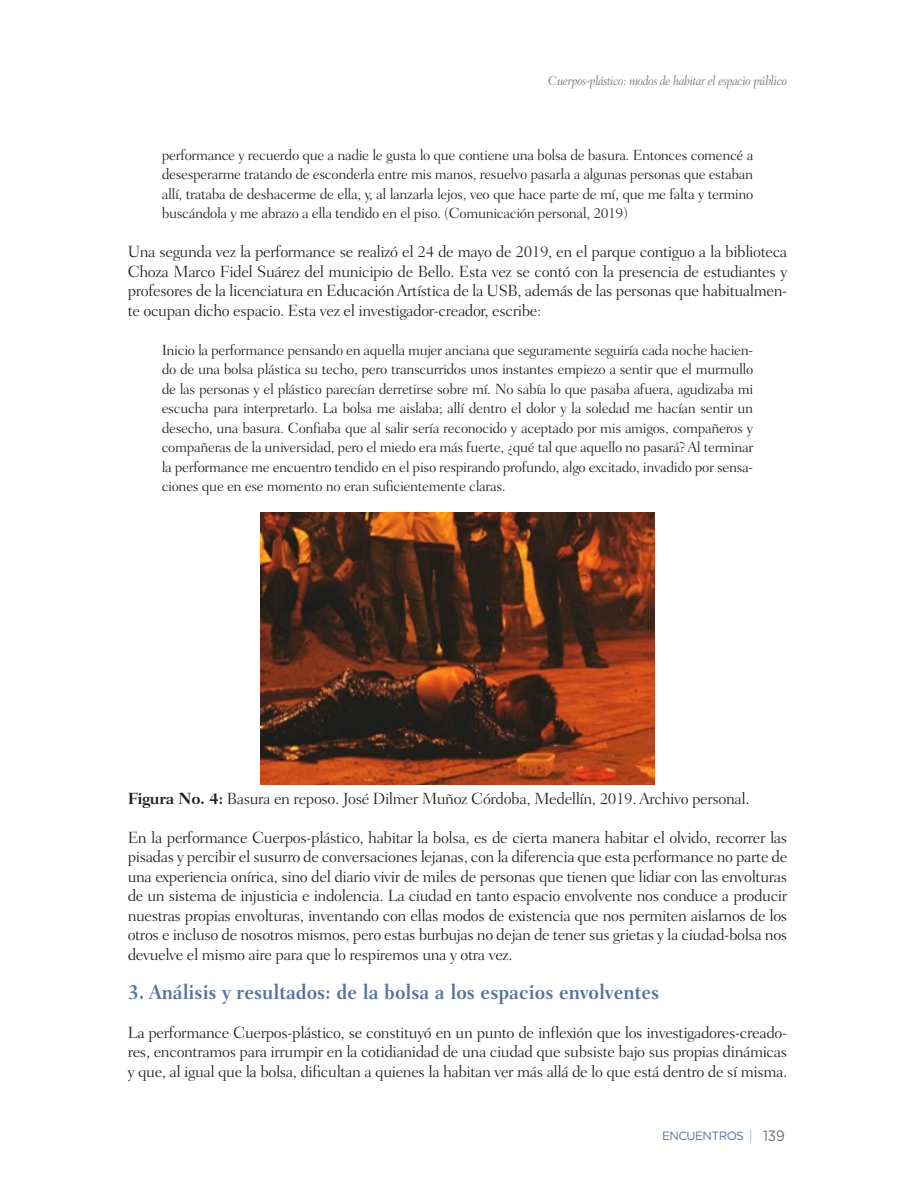
<style>
.page{position:relative;width:915px;height:1191px;background:#fff}
.page>*{position:absolute;margin:0;border:0;box-sizing:border-box;transform-origin:0 0}
.t1{font:700 21px "Fairfield LT Std";color:#54749f;scale:.9 1}
.t2{font:300 16.5px/19.5px "Fairfield LT Std";letter-spacing:-.025em;color:#231f20;text-align:justify}
.t3{font:300 15px/19.5px "Fairfield LT Std";letter-spacing:-.025em;color:#231f20;text-align:justify}
.t4{font:italic 300 13.5px "Fairfield LT Std";letter-spacing:-.025em;color:#6c6d70;scale:.9 1}
.t5{font:12px "Gotham Rounded";letter-spacing:-.05em;color:#54749f}
.s1{font-weight:700}
.s2{font-family:"Fairfield LT Std";font-weight:300;font-style:italic;font-size:13.5px;color:#7198cf}
.s3{font-size:15px;color:#6c6d70}
</style>
<div class="page">
<img style="left:260px;top:512px;width:394px;height:272px">
<p class="t4" style="left:548px;top:72px;width:267px">Cuerpos-plástico: modos de habitar el espacio público</p>
<p class="t3" style="left:162px;top:145px;width:593px">performance y recuerdo que a nadie le gusta lo que contiene una bolsa de basura. Entonces comencé a desesperarme tratando de esconderla entre mis manos, resuelvo pasarla a algunas personas que estaban allí, trataba de deshacerme de ella, y, al lanzarla lejos, veo que hace parte de mí, que me falta y termino buscándola y me abrazo a ella tendido en el piso. (Comunicación personal, 2019)</p>
<p class="t2" style="left:128px;top:242px;width:661px">Una segunda vez la performance se realizó el 24 de mayo de 2019, en el parque contiguo a la biblioteca Choza Marco Fidel Suárez del municipio de Bello. Esta vez se contó con la presencia de estudiantes y profesores de la licenciatura en Educación Artística de la USB, además de las personas que habitualmen&shy;te ocupan dicho espacio. Esta vez el investigador-creador, escribe:</p>
<p class="t3" style="left:162px;top:340px;width:593px">Inicio la performance pensando en aquella mujer anciana que seguramente seguiría cada noche hacien&shy;do de una bolsa plástica su techo, pero transcurridos unos instantes empiezo a sentir que el murmullo de las personas y el plástico parecían derretirse sobre mí. No sabía lo que pasaba afuera, agudizaba mi escucha para interpretarlo. La bolsa me aislaba; allí dentro el dolor y la soledad me hacían sentir un desecho, una basura. Confiaba que al salir sería reconocido y aceptado por mis amigos, compañeros y compañeras de la universidad, pero el miedo era más fuerte, ¿qué tal que aquello no pasará? Al terminar la performance me encuentro tendido en el piso respirando profundo, algo excitado, invadido por sensa&shy;ciones que en ese momento no eran suficientemente claras.</p>
<p class="t2" style="left:128px;top:788px;width:623px"><span class="s1">Figura No. 4:</span> Basura en reposo. José Dilmer Muñoz Córdoba, Medellín, 2019. Archivo personal.</p>
<p class="t2" style="left:128px;top:827px;width:661px">En la performance Cuerpos-plástico, habitar la bolsa, es de cierta manera habitar el olvido, recorrer las pisadas y percibir el susurro de conversaciones lejanas, con la diferencia que esta performance no parte de una experiencia onírica, sino del diario vivir de miles de personas que tienen que lidiar con las envolturas de un sistema de injusticia e indolencia. La ciudad en tanto espacio envolvente nos conduce a producir nuestras propias envolturas, inventando con ellas modos de existencia que nos permiten aislarnos de los otros e incluso de nosotros mismos, pero estas burbujas no dejan de tener sus grietas y la ciudad-bolsa nos devuelve el mismo aire para que lo respiremos una y otra vez.</p>
<p class="t1" style="left:128px;top:979px;width:592px">3. Análisis y resultados: de la bolsa a los espacios envolventes</p>
<p class="t2" style="left:128px;top:1022px;width:661px">La performance Cuerpos-plástico, se constituyó en un punto de inflexión que los investigadores-creado&shy;res, encontramos para irrumpir en la cotidianidad de una ciudad que subsiste bajo sus propias dinámicas y que, al igual que la bolsa, dificultan a quienes la habitan ver más allá de lo que está dentro de sí misma.</p>
<p class="t5" style="left:661px;top:1127px;width:124px">ENCUENTROS <span class="s2">|</span> <span class="s3">139</span></p>
</div>
